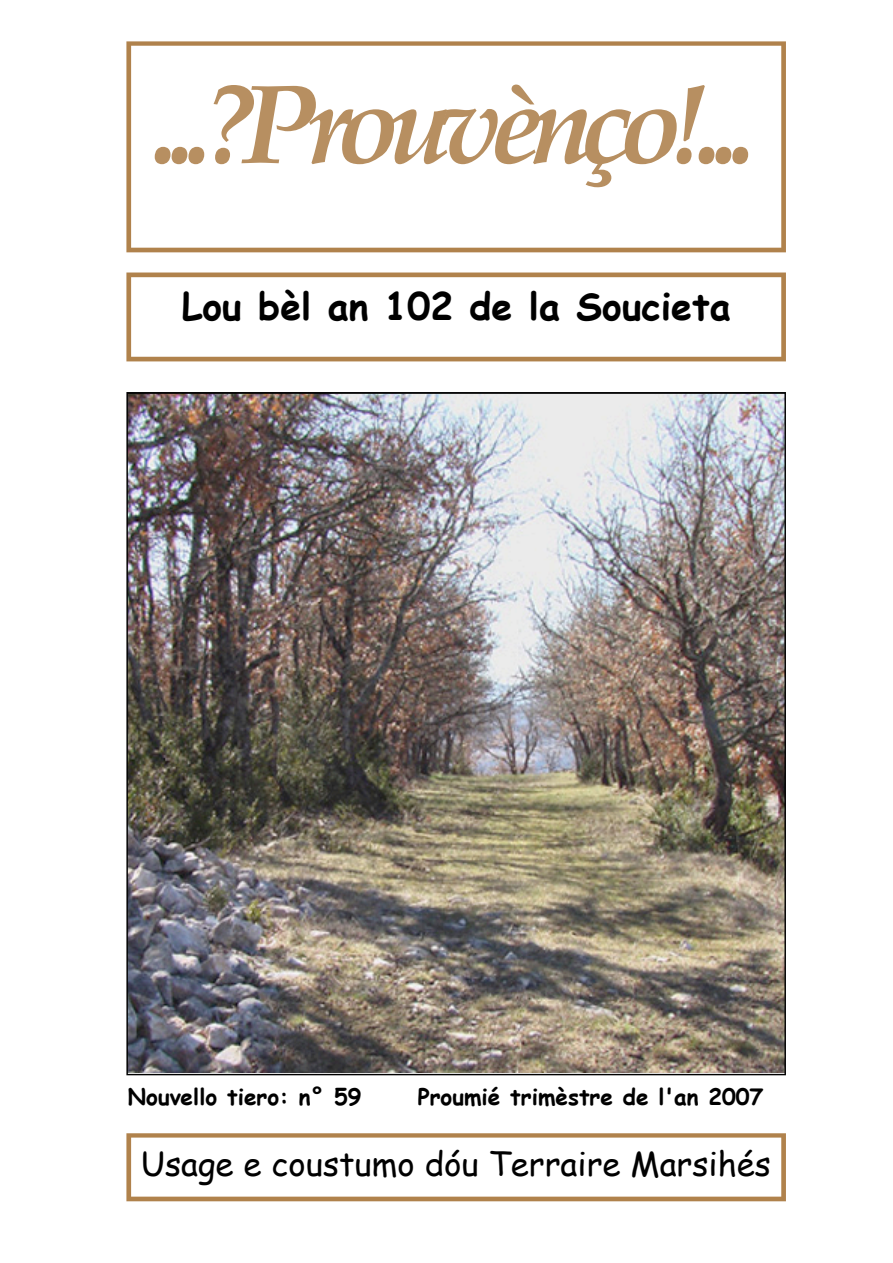
<style>
.page{position:relative;width:893px;height:1263px;background:#fff}
.page>*{position:absolute;margin:0;border:0;box-sizing:border-box;transform-origin:0 0}
.t1{font:italic 700 112.5px "Book Antiqua";color:#b78f61}
.t2{font:700 37.5px "Comic Sans MS";color:#000}
.t3{font:33px "Comic Sans MS";color:#000}
.t4{font:700 22.5px "Comic Sans MS";color:#000}
</style>
<div class="page">
<svg style="left:126px;top:41px;width:660px;height:211px"></svg>
<svg style="left:126px;top:1133px;width:660px;height:68px"></svg>
<img style="left:126px;top:392px;width:660px;height:683px">
<svg style="left:126px;top:273px;width:660px;height:88px"></svg>
<h1 class="t1" style="left:153px;top:59px;width:607px">...?P ro u v èn ço !...</h1>
<h2 class="t2" style="left:182px;top:279px;width:550px">Lou bèl an 102 de la Soucieta</h2>
<p class="t4" style="left:128px;top:1080px;width:235px">Nouvello tiero: n° 59</p>
<p class="t4" style="left:418px;top:1080px;width:347px">Proumié trimèstre de l'an 2007</p>
<h3 class="t3" style="left:141px;top:1139px;width:631px">Usage e coustumo dóu Terraire Marsihés</h3>
</div>
